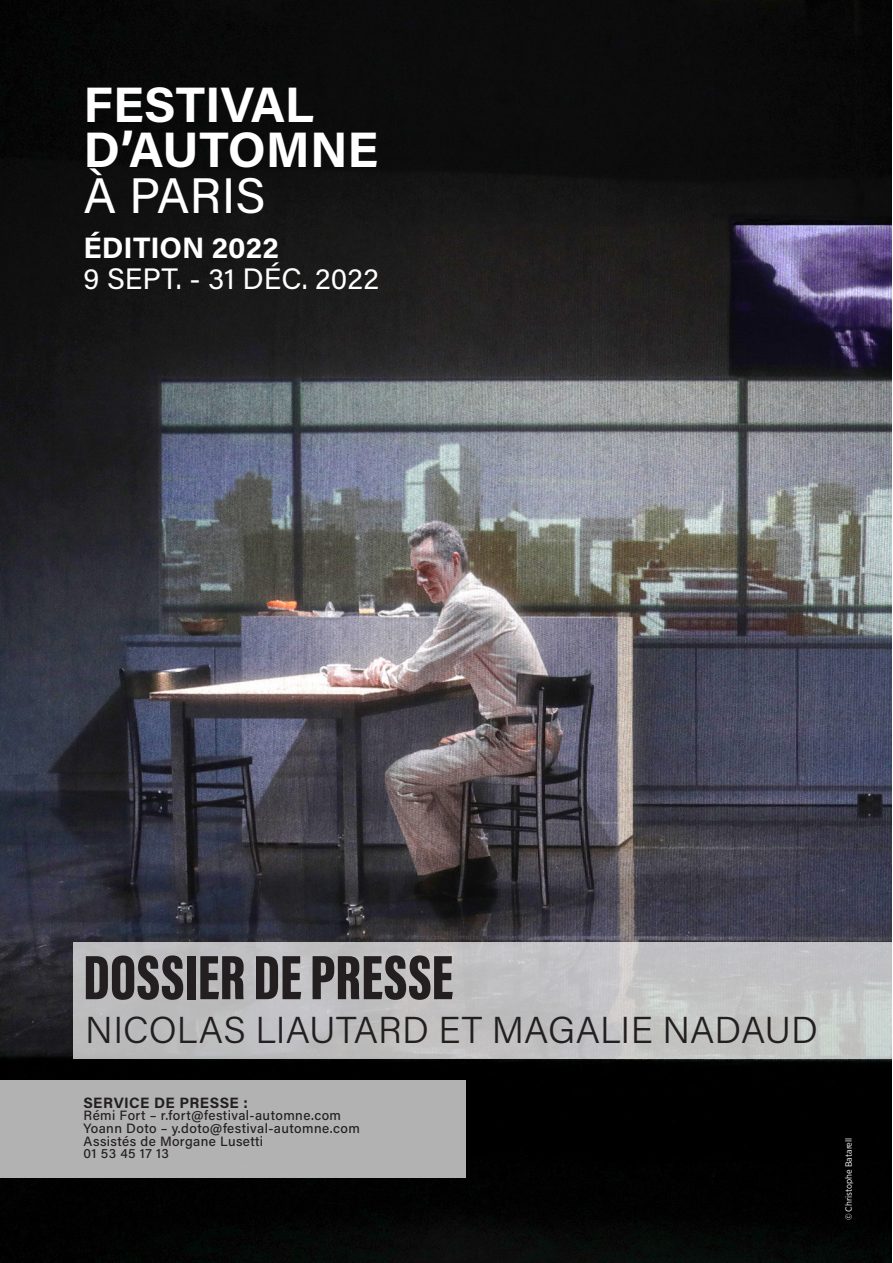
<style>
.page{position:relative;width:893px;height:1263px;background:#fff}
.page>*{position:absolute;margin:0;border:0;box-sizing:border-box;transform-origin:0 0}
.t1{font:900 64.5px "Acumin Pro Extra Cond";color:#231f20}
.t2{font:700 49.8px "Acumin Pro";color:#fff}
.t3{font:49.8px "Acumin Pro";color:#fff}
.t4{font:300 37.5px "Acumin Pro";color:#231f20}
.t5{font:29.55px "Acumin Pro";color:#fff}
.t6{font:700 29.55px "Acumin Pro";color:#fff}
.t7{font:700 15px "Acumin Pro";letter-spacing:.03em;color:#231f20}
.t8{font:500 13.5px "Acumin Pro";letter-spacing:.03em;color:#231f20}
.Texte{font:9px "Gotham Narrow";color:#fff}
</style>
<div class="page">
<img style="left:0;top:0;width:891px;height:1263px">
<div style="left:0;top:1080px;width:466px;height:98px;background:#b2b2b2"></div>
<div style="left:73px;top:942px;width:818px;height:117px;background:linear-gradient(to right,#bdbcbe,#c5c7c7)"></div>
<p class="t2" style="left:84px;top:69px;width:232px">FESTIVAL</p>
<p class="t2" style="left:84px;top:115px;width:296px">D’AUTOMNE</p>
<p class="t3" style="left:84px;top:161px;width:184px">À PARIS</p>
<p class="t6" style="left:84px;top:227px;width:197px">ÉDITION 2022</p>
<p class="t5" style="left:84px;top:258px;width:297px">9 SEPT. - 31 DÉC. 2022</p>
<p class="t1" style="left:83px;top:938px;width:372px">DOSSIER DE PRESSE</p>
<p class="t4" style="left:85px;top:1004px;width:734px">NICOLAS LIAUTARD ET MAGALIE NADAUD</p>
<p class="t7" style="left:84px;top:1092px;width:166px">SERVICE DE PRESSE :</p>
<p class="t8" style="left:84px;top:1106px;width:259px">Rémi Fort – r.fort@festival-automne.com</p>
<p class="t8" style="left:84px;top:1119px;width:278px">Yoann Doto – y.doto@festival-automne.com</p>
<p class="t8" style="left:84px;top:1131px;width:181px">Assistés de Morgane Lusetti</p>
<p class="t8" style="left:84px;top:1144px;width:87px">01 53 45 17 13</p>
<p class="Texte" style="left:843px;top:1220px;width:84px;rotate:-90deg">© Christophe Batarell</p>
</div>
